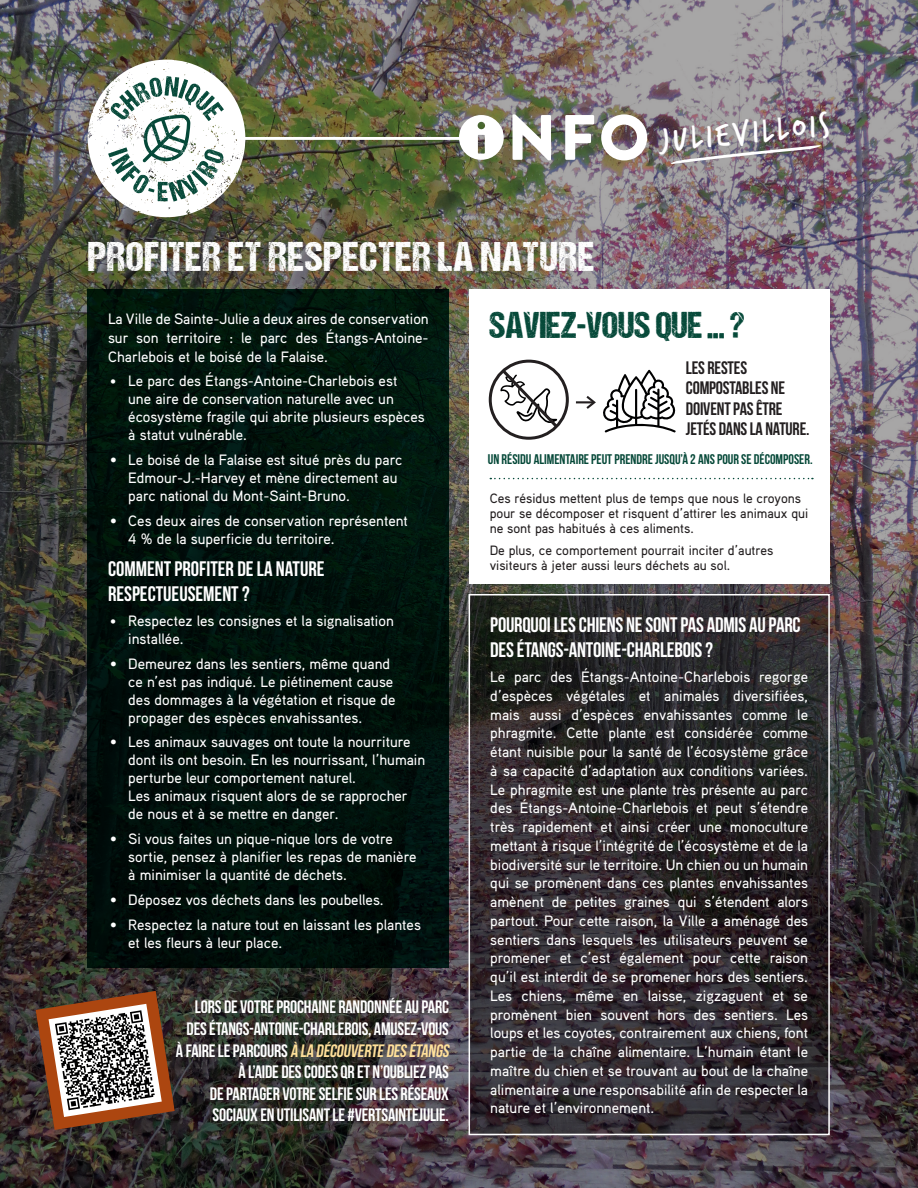
<style>
.page{position:relative;width:918px;height:1188px;background:#fff}
.page>*{position:absolute;margin:0;border:0;box-sizing:border-box;transform-origin:0 0}
.t1{font:900 64.05px "Brandon Grotesque";color:#fff}
.t2{font:41.7px "DCC Ash";letter-spacing:.02em;color:#fff}
.t3{font:37.5px "DCC Ash";color:#054838}
.t4{font:36px "Trash Hand";color:#fff}
.t5{font:21px/25.2px "Bebas Neue";letter-spacing:-.01em;color:#fff}
.t6{font:18px/21.6px "Bebas Neue";letter-spacing:-.01em;color:#fff;text-align:right}
.t7{font:18px/20.1px "Bebas Neue";letter-spacing:-.01em;color:#231f20}
.t8{font:500 15px/18.8px "Aaux Pro";color:#fff}
.t9{font:13.95px "Bebas Neue";color:#054838}
.t10{font:500 13.5px/15px "Aaux Pro";color:#231f20}
.s1{font-size:13.5px}
.s2{color:#ffe09a}
</style>
<div class="page">
<img style="left:0;top:0;width:918px;height:1188px">
<svg style="left:459px;top:115px;width:45px;height:45px"></svg>
<img style="left:671px;top:145px;width:150px;height:19px">
<img style="left:88px;top:60px;width:157px;height:157px">
<hr style="left:237px;top:137px;width:229px;height:3px;background:#fff">
<div style="left:88px;top:289px;width:361px;height:679px;background:#01120b"></div>
<svg style="left:472px;top:597px;width:355px;height:535px;background:#2b272a"></svg>
<div style="left:469px;top:594px;width:361px;height:541px;border:2px solid #fff"></div>
<div style="left:469px;top:289px;width:361px;height:295px;background:#fff"></div>
<div style="left:489px;top:360px;width:80px;height:80px;border:3px solid #231f20;border-radius:50%"></div>
<svg style="left:500px;top:367px;width:61px;height:64px"></svg>
<svg style="left:576px;top:370px;width:100px;height:63px"></svg>
<svg style="left:36px;top:991px;width:139px;height:139px"></svg>
<svg style="left:490px;top:478px;width:323px;height:1px"></svg>
<h1 class="t1" style="left:507px;top:92px;width:144px">NFO</h1>
<h3 class="t4" style="left:660px;top:122px;width:170px;rotate:-5deg">juliEvillois</h3>
<h2 class="t2" style="left:88px;top:234px;width:508px">PROFITER ET RESPECTER LA NATURE</h2>
<p class="t8" style="left:108px;top:309px;width:322px;text-align:justify">La Ville de Sainte-Julie a deux aires de conservation sur son territoire : le parc des Étangs-Antoine-Charlebois et le boisé de la Falaise.</p>
<p class="t8" style="left:128px;top:372px;width:298px;line-height:18px;text-indent:-18px"><span class="s1">•</span> Le parc des Étangs-Antoine-Charlebois est<br>une aire de conservation naturelle avec un écosystème fragile qui abrite plusieurs espèces à statut vulnérable.</p>
<p class="t8" style="left:128px;top:450px;width:276px;line-height:18px;text-indent:-18px">• Le boisé de la Falaise est situé près du parc<br>Edmour-J.-Harvey et mène directement au parc national du Mont-Saint-Bruno.</p>
<p class="t8" style="left:128px;top:511px;width:281px;line-height:18px;text-indent:-18px">• Ces deux aires de conservation représentent<br>4 % de la superficie du territoire.</p>
<h3 class="t5" style="left:108px;top:556px;width:218px">COMMENT PROFITER DE LA NATURE<br>RESPECTUEUSEMENT ?</h3>
<p class="t8" style="left:128px;top:611px;width:267px;line-height:18px;text-indent:-18px"><span class="s1">•</span> Respectez les consignes et la signalisation installée.</p>
<p class="t8" style="left:128px;top:654px;width:269px;line-height:18px;text-indent:-18px">• Demeurez dans les sentiers, même quand ce n’est pas indiqué. Le piétinement cause des dommages à la végétation et risque de propager des espèces envahissantes.</p>
<p class="t8" style="left:128px;top:733px;width:299px;line-height:18px;text-indent:-18px">• Les animaux sauvages ont toute la nourriture dont ils ont besoin. En les nourrissant, l’humain perturbe leur comportement naturel.<br>Les animaux risquent alors de se rapprocher de nous et à se mettre en danger.</p>
<p class="t8" style="left:128px;top:829px;width:290px;line-height:18px;text-indent:-18px">• Si vous faites un pique-nique lors de votre sortie, pensez à planifier les repas de manière à minimiser la quantité de déchets.</p>
<p class="t8" style="left:110px;top:890px;width:275px">• Déposez vos déchets dans les poubelles.</p>
<p class="t8" style="left:128px;top:915px;width:294px;line-height:18px;text-indent:-18px">• Respectez la nature tout en laissant les plantes et les fleurs à leur place.</p>
<p class="t6" style="left:176px;top:996px;width:277px">LORS DE VOTRE PROCHAINE RANDONNÉE AU PARC DES ÉTANGS-ANTOINE-CHARLEBOIS, AMUSEZ-VOUS<br>À FAIRE LE PARCOURS <span class="s2">À LA DÉCOUVERTE DES ÉTANGS </span>À L’AIDE DES CODES QR ET N’OUBLIEZ PAS<br>DE PARTAGER VOTRE SELFIE SUR LES RÉSEAUX SOCIAUX EN UTILISANT LE #VERTSAINTEJULIE.</p>
<h3 class="t3" style="left:489px;top:304px;width:257px">SAVIEZ-VOUS QUE... ?</h3>
<p class="t7" style="left:686px;top:358px;width:125px">LES RESTES<br>COMPOSTABLES NE<br>DOIVENT PAS ÊTRE<br>JETÉS DANS LA NATURE.</p>
<p class="t9" style="left:488px;top:452px;width:326px">UN RÉSIDU ALIMENTAIRE PEUT PRENDRE JUSQU’À 2 ANS POUR SE DÉCOMPOSER.</p>
<p class="t10" style="left:490px;top:491px;width:320px">Ces résidus mettent plus de temps que nous le croyons pour se décomposer et risquent d’attirer les animaux qui ne sont pas habitués à ces aliments.</p>
<p class="t10" style="left:490px;top:542px;width:285px">De plus, ce comportement pourrait inciter d’autres visiteurs à jeter aussi leurs déchets au sol.</p>
<h3 class="t5" style="left:490px;top:611px;width:312px">POURQUOI LES CHIENS NE SONT PAS ADMIS AU PARC<br>DES ÉTANGS-ANTOINE-CHARLEBOIS ?</h3>
<p class="t8" style="left:490px;top:667px;width:319px;text-align:justify">Le parc des Étangs-Antoine-Charlebois regorge d’espèces végétales et animales diversifiées, mais aussi d’espèces envahissantes comme le phragmite. Cette plante est considérée comme étant nuisible pour la santé de l’écosystème grâce à sa capacité d’adaptation aux conditions variées.<br>Le phragmite est une plante très présente au parc des Étangs-Antoine-Charlebois et peut s’étendre très rapidement et ainsi créer une monoculture mettant à risque l’intégrité de l’écosystème et de la biodiversité sur le territoire. Un chien ou un humain qui se promènent dans ces plantes envahissantes amènent de petites graines qui s’étendent alors partout. Pour cette raison, la Ville a aménagé des sentiers dans lesquels les utilisateurs peuvent se promener et c’est également pour cette raison qu’il est interdit de se promener hors des sentiers.<br>Les chiens, même en laisse, zigzaguent et se promènent bien souvent hors des sentiers. Les loups et les coyotes, contrairement aux chiens, font partie de la chaîne alimentaire. L’humain étant le maître du chien et se trouvant au bout de la chaîne alimentaire a une responsabilité afin de respecter la nature et l’environnement.</p>
</div>
